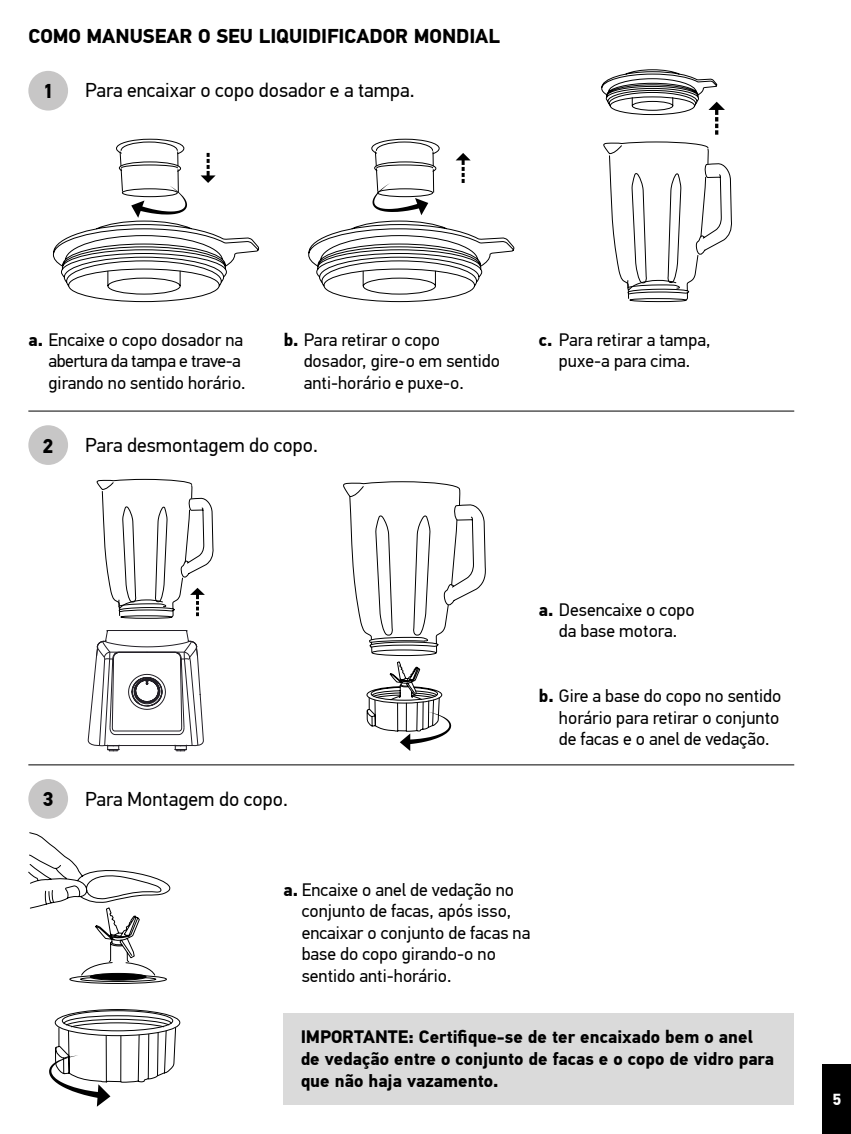
<style>
.page{position:relative;width:851px;height:1134px;background:#fff}
.page>*{position:absolute;margin:0;border:0;box-sizing:border-box;transform-origin:0 0}
.t1{font:20px "PF Din Text Pro";color:#000}
.t2{font:700 20px "PF Din Text Pro";color:#000}
.t3{font:18px/21.6px "PF Din Text Pro";color:#000}
.t4{font:700 18px/21.6px "PF Din Text Pro";color:#000}
.t5{font:700 16px "PF Din Text Pro";color:#fff}
.s1{font-weight:700}
</style>
<div class="page">
<div style="left:822px;top:1064px;width:28px;height:70px;background:#000"></div>
<div style="left:28px;top:71px;width:40px;height:40px;background:#c7c6c6;border-radius:50%"></div>
<div style="left:28px;top:425px;width:40px;height:40px;background:#c7c6c6;border-radius:50%"></div>
<div style="left:28px;top:779px;width:40px;height:40px;background:#c7c6c6;border-radius:50%"></div>
<hr style="left:28px;top:411px;width:766px;height:1px;background:#000">
<hr style="left:28px;top:764px;width:766px;height:1px;background:#000">
<svg style="left:53px;top:139px;width:206px;height:163px"></svg>
<svg style="left:308px;top:139px;width:206px;height:163px"></svg>
<div style="left:629px;top:298px;width:57px;height:4px;border:1px solid #000;border-radius:50%"></div>
<svg style="left:601px;top:69px;width:131px;height:231px"></svg>
<svg style="left:343px;top:481px;width:143px;height:173px"></svg>
<div style="left:371px;top:650px;width:65px;height:6px;border:1px solid #000;border-radius:50%"></div>
<svg style="left:366px;top:661px;width:85px;height:90px"></svg>
<svg style="left:28px;top:832px;width:153px;height:275px"></svg>
<div style="left:283px;top:1013px;width:511px;height:91px;background:#dadada"></div>
<svg style="left:88px;top:630px;width:116px;height:136px"></svg>
<div style="left:120px;top:615px;width:52px;height:4px;border:1px solid #000;border-radius:50%"></div>
<svg style="left:96px;top:478px;width:117px;height:139px"></svg>
<p class="t2" style="left:28px;top:24px;width:473px">COMO MANUSEAR O SEU LIQUIDIFICADOR MONDIAL</p>
<p class="t2" style="left:43px;top:79px;width:12px">1</p>
<p class="t1" style="left:85px;top:79px;width:331px">Para encaixar o copo dosador e a tampa.</p>
<p class="t3" style="left:48px;top:329px;width:199px;text-indent:-20px"><span class="s1">a.</span> Encaixe o copo dosador na abertura da tampa e trave-a girando no sentido horário.</p>
<p class="t3" style="left:303px;top:329px;width:198px;text-indent:-20px"><span class="s1">b.</span> Para retirar o copo dosador, gire-o em sentido anti-horário e puxe-o.</p>
<p class="t3" style="left:539px;top:329px;width:173px;text-align:center"><span class="s1">c.</span> Para retirar a tampa, puxe-a para cima.</p>
<p class="t2" style="left:43px;top:433px;width:12px">2</p>
<p class="t1" style="left:85px;top:433px;width:234px">Para desmontagem do copo.</p>
<p class="t2" style="left:43px;top:787px;width:12px">3</p>
<p class="t3" style="left:539px;top:599px;width:157px;text-align:center"><span class="s1">a.</span> Desencaixe o copo da base motora.</p>
<p class="t1" style="left:85px;top:787px;width:204px">Para Montagem do copo.</p>
<p class="t3" style="left:559px;top:685px;width:224px;text-align:justify;text-indent:-20px"><span class="s1">b.</span> Gire a base do copo no sentido horário para retirar o conjunto de facas e o anel de vedação.</p>
<p class="t3" style="left:301px;top:879px;width:230px;text-indent:-18px"><span class="s1">a.</span> Encaixe o anel de vedação no conjunto de facas, após isso, encaixar o conjunto de facas na base do copo girando-o no sentido anti-horário.</p>
<p class="t4" style="left:300px;top:1027px;width:474px">IMPORTANTE: Certifique-se de ter encaixado bem o anel de vedação entre o conjunto de facas e o copo de vidro para que não haja vazamento.</p>
<p class="t5" style="left:832px;top:1089px;width:10px">5</p>
</div>
